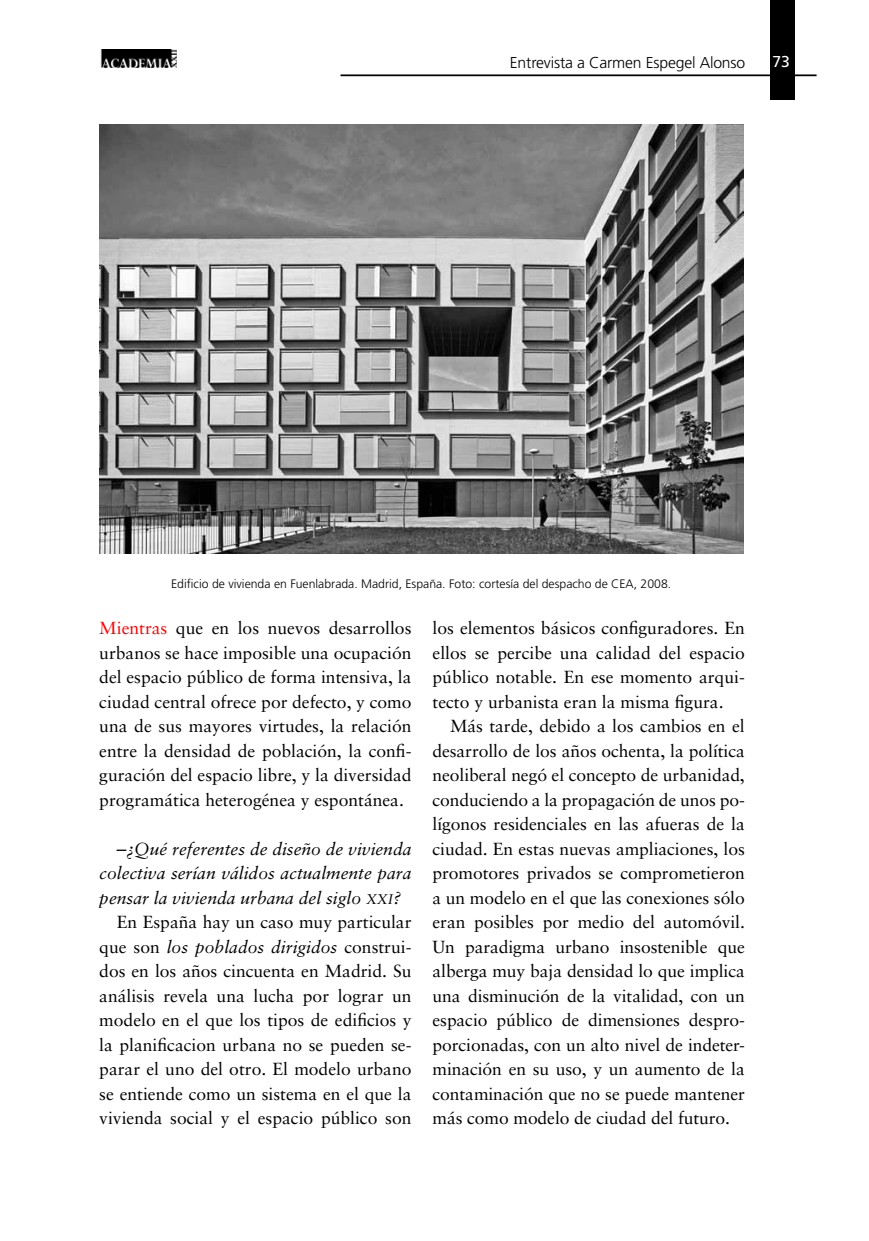
<style>
.page{position:relative;width:869px;height:1241px;background:#fff}
.page>*{position:absolute;margin:0;border:0;box-sizing:border-box;transform-origin:0 0}
.t1{font:17.5px/24.5px "Sabon";color:#000;text-align:justify}
.t2{font:italic 17.5px "Sabon";color:#000}
.t3{font:300 15.75px "Frutiger";letter-spacing:-.01em;color:#000}
.t4{font:15.75px "Frutiger";color:#fff}
.t5{font:300 12.25px "Frutiger";color:#000}
.s1{color:#f00}
.s2{font-style:normal;font-size:19.25px}
.s3{font-size:14px}
.s4{font-style:normal}
</style>
<div class="page">
<hr style="left:340px;top:74px;width:476px;height:2px;background:#000">
<div style="left:769px;top:0;width:25px;height:99px;background:#000"></div>
<img style="left:100px;top:50px;width:77px;height:17px">
<img style="left:99px;top:124px;width:644px;height:429px">
<p class="t3" style="left:509px;top:54px;width:237px">Entrevista a Carmen Espegel Alonso</p>
<p class="t4" style="left:772px;top:52px;width:19px">73</p>
<p class="t5" style="left:171px;top:577px;width:501px">Edificio de vivienda en Fuenlabrada. Madrid, España. Foto: cortesía del despacho de CEA, 2008.</p>
<p class="t1" style="left:99px;top:615px;width:313px"><span class="s1">Mientras</span> que en los nuevos desarrollos urbanos se hace imposible una ocupación del espacio público de forma intensiva, la ciudad central ofrece por defecto, y como una de sus mayores virtudes, la relación entre la densidad de población, la confi&shy;guración del espacio libre, y la diversidad programática heterogénea y espontánea.</p>
<p class="t2" style="left:117px;top:838px;width:296px"><span class="s2">–</span>¿Qué referentes de diseño de vivienda</p>
<p class="t2" style="left:99px;top:862px;width:313px">colectiva serían válidos actualmente para</p>
<p class="t2" style="left:99px;top:887px;width:303px">pensar la vivienda urbana del siglo <span class="s3">XXI</span>?</p>
<p class="t1" style="left:117px;top:909px;width:296px">En España hay un caso muy particular</p>
<p class="t2" style="left:99px;top:936px;width:313px"><span class="s4">que son</span> los poblados dirigidos <span class="s4">construi-</span></p>
<p class="t1" style="left:99px;top:958px;width:313px">dos en los años cincuenta en Madrid. Su</p>
<p class="t1" style="left:99px;top:983px;width:313px">análisis revela una lucha por lograr un</p>
<p class="t1" style="left:99px;top:1007px;width:313px">modelo en el que los tipos de edificios y</p>
<p class="t1" style="left:99px;top:1032px;width:313px">la planificacion urbana no se pueden se-</p>
<p class="t1" style="left:99px;top:1056px;width:313px">parar el uno del otro. El modelo urbano</p>
<p class="t1" style="left:99px;top:1081px;width:313px">se entiende como un sistema en el que la</p>
<p class="t1" style="left:99px;top:1105px;width:313px">vivienda social y el espacio público son</p>
<p class="t1" style="left:432px;top:615px;width:313px">los elementos básicos configuradores. En ellos se percibe una calidad del espacio público notable. En ese momento arqui&shy;tecto y urbanista eran la misma figura.</p>
<p class="t1" style="left:432px;top:713px;width:313px;text-indent:18px">Más tarde, debido a los cambios en el desarrollo de los años ochenta, la política neoliberal negó el concepto de urbanidad, conduciendo a la propagación de unos po&shy;lígonos residenciales en las afueras de la ciudad. En estas nuevas ampliaciones, los promotores privados se comprometieron a un modelo en el que las conexiones sólo eran posibles por medio del automóvil.<br>Un paradigma urbano insostenible que alberga muy baja densidad lo que implica una disminución de la vitalidad, con un espacio público de dimensiones despro&shy;porcionadas, con un alto nivel de indeter&shy;minación en su uso, y un aumento de la contaminación que no se puede mantener más como modelo de ciudad del futuro.</p>
</div>
